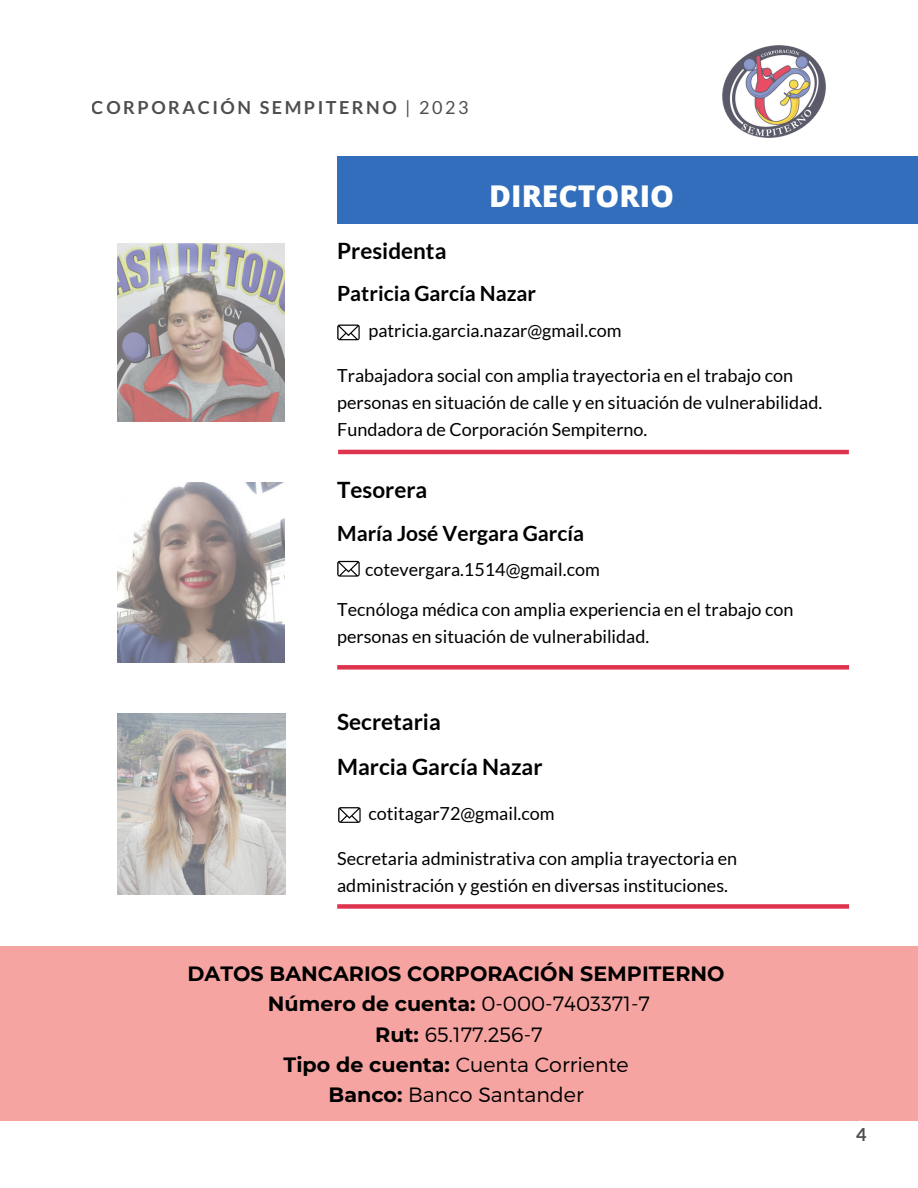
<style>
.page{position:relative;width:918px;height:1188px;background:#fff}
.page>*{position:absolute;margin:0;border:0;box-sizing:border-box;transform-origin:0 0}
.t1{font:800 30px "Open Sans";color:#fff}
.t2{font:700 22.5px "Lato";color:#000}
.t3{font:700 21px "Lato";color:#000}
.t4{font:700 20.7px "Montserrat";color:#000}
.t5{font:300 20.7px "Montserrat";color:#000}
.t6{font:18px/27px "Lato";color:#000}
.t7{font:700 18px "Lato";letter-spacing:.14em;color:#000}
.s1{font-weight:400}
.s2{font-weight:300}
.s3{font-weight:700}
</style>
<div class="page">
<div style="left:337px;top:156px;width:581px;height:67px;background:#336ebd"></div>
<img style="left:722px;top:46px;width:104px;height:92px">
<div style="left:0;top:946px;width:918px;height:175px;background:#f6a4a1"></div>
<hr style="left:338px;top:450px;width:511px;height:4px;background:#df344e">
<svg style="left:337px;top:325px;width:23px;height:15px"></svg>
<svg style="left:337px;top:561px;width:23px;height:16px"></svg>
<div style="left:337px;top:665px;width:512px;height:5px;background:#df344e"></div>
<svg style="left:338px;top:807px;width:23px;height:16px"></svg>
<svg style="left:117px;top:243px;width:169px;height:652px"></svg>
<div style="left:337px;top:904px;width:512px;height:5px;background:#df344e"></div>
<p class="t7" style="left:92px;top:96px;width:378px">CORPORACIÓN SEMPITERNO <span class="s1">| 2023</span></p>
<p class="t1" style="left:489px;top:175px;width:186px">DIRECTORIO</p>
<p class="t2" style="left:337px;top:236px;width:111px">Presidenta</p>
<p class="t3" style="left:337px;top:281px;width:200px">Patricia García Nazar</p>
<p class="t6" style="left:368px;top:317px;width:255px">patricia.garcia.nazar@gmail.com</p>
<p class="t6" style="left:337px;top:362px;width:487px">Trabajadora social con amplia trayectoria en el trabajo con personas en situación de calle y en situación de vulnerabilidad.<br>Fundadora de Corporación Sempiterno.</p>
<p class="t2" style="left:337px;top:476px;width:92px">Tesorera</p>
<p class="t3" style="left:337px;top:520px;width:248px">María José Vergara García</p>
<p class="t6" style="left:365px;top:555px;width:236px">cotevergara.1514@gmail.com</p>
<p class="t6" style="left:337px;top:596px;width:458px">Tecnóloga médica con amplia experiencia en el trabajo con personas en situación de vulnerabilidad.</p>
<p class="t2" style="left:337px;top:708px;width:105px">Secretaria</p>
<p class="t2" style="left:337px;top:753px;width:207px">Marcia García Nazar</p>
<p class="t6" style="left:368px;top:800px;width:188px">cotitagar72@gmail.com</p>
<p class="t6" style="left:337px;top:845px;width:401px">Secretaria administrativa con amplia trayectoria en administración y gestión en diversas instituciones.</p>
<p class="t4" style="left:188px;top:961px;width:539px">DATOS BANCARIOS CORPORACIÓN SEMPITERNO</p>
<p class="t4" style="left:268px;top:991px;width:384px">Número de cuenta: <span class="s2">0-000-7403371-7</span></p>
<p class="t5" style="left:375px;top:1021px;width:169px"><span class="s3">Rut:</span> 65.177.256-7</p>
<p class="t5" style="left:284px;top:1051px;width:347px"><span class="s3">Tipo de cuenta:</span> Cuenta Corriente</p>
<p class="t5" style="left:329px;top:1082px;width:257px"><span class="s3">Banco:</span> Banco Santander</p>
<p class="t7" style="left:856px;top:1123px;width:12px">4</p>
</div>
